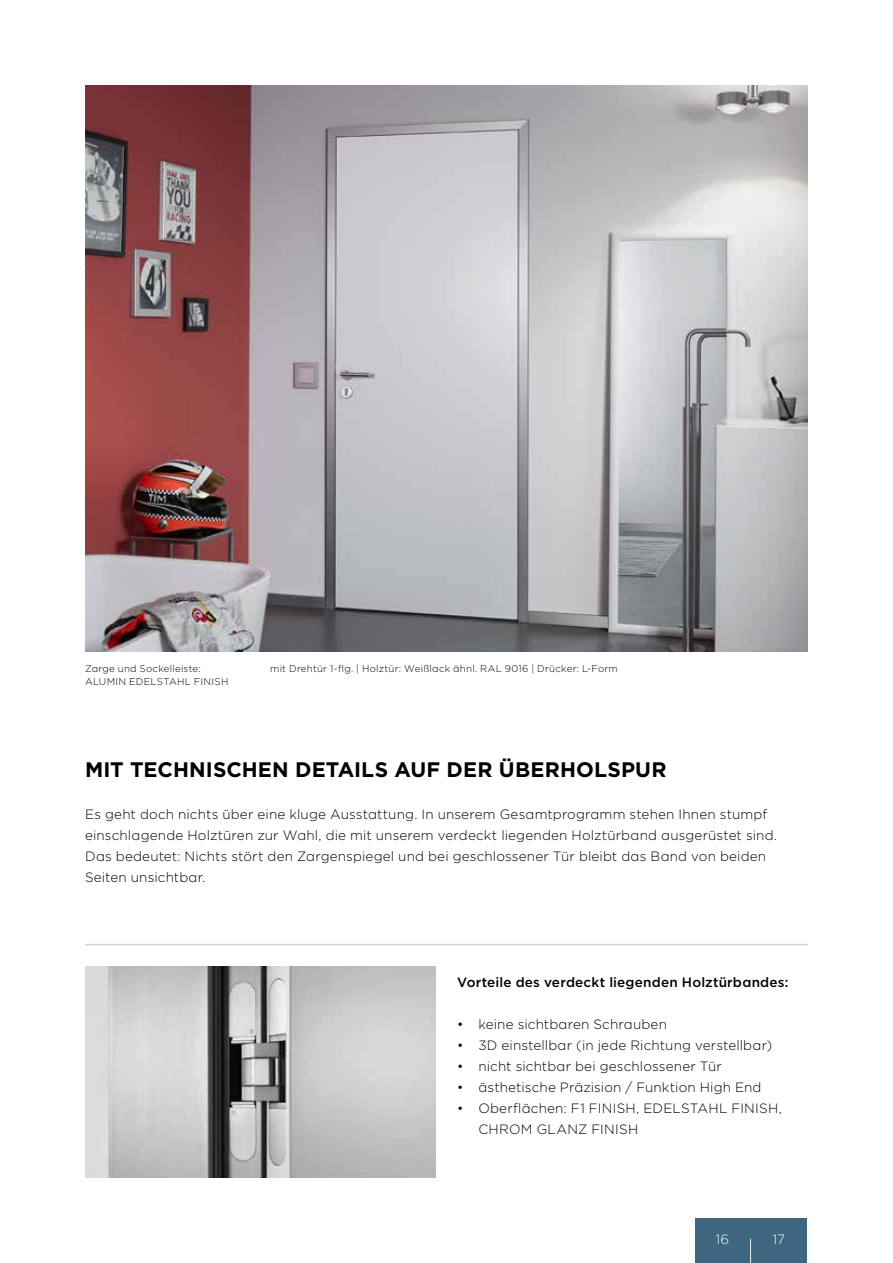
<style>
.page{position:relative;width:893px;height:1263px;background:#fff}
.page>*{position:absolute;margin:0;border:0;box-sizing:border-box;transform-origin:0 0}
.t1{font:700 21px "Gotham";letter-spacing:.005em;color:#000}
.t2{font:300 13.5px/21px "Gotham";letter-spacing:.01em;color:#000}
.t3{font:500 13.5px "Gotham";letter-spacing:.015em;color:#000}
.t4{font:300 13.5px "Gotham";color:#fff}
.t5{font:300 9.75px/12.8px "Gotham";letter-spacing:.025em;color:#000}
</style>
<div class="page">
<img style="left:85px;top:85px;width:723px;height:566px">
<img style="left:85px;top:966px;width:351px;height:212px">
<hr style="left:85px;top:944px;width:723px;height:1px;background:#d1d6da">
<div style="left:694px;top:1218px;width:112px;height:45px;background:#3f6680"></div>
<svg style="left:750px;top:1239px;width:1px;height:24px"></svg>
<p class="t5" style="left:85px;top:662px;width:145px">Zarge und Sockelleiste:<br>ALUMIN EDELSTAHL FINISH</p>
<p class="t5" style="left:270px;top:662px;width:349px">mit Drehtür 1-flg. | Holztür: Weißlack ähnl. RAL 9016 | Drücker: L-Form</p>
<h1 class="t1" style="left:85px;top:756px;width:583px">MIT TECHNISCHEN DETAILS AUF DER ÜBERHOLSPUR</h1>
<p class="t2" style="left:85px;top:804px;width:693px">Es geht doch nichts über eine kluge Ausstattung. In unserem Gesamtprogramm stehen Ihnen stumpf einschlagende Holztüren zur Wahl, die mit unserem verdeckt liegenden Holztürband ausgerüstet sind.<br>Das bedeutet: Nichts stört den Zargenspiegel und bei geschlossener Tür bleibt das Band von beiden Seiten unsichtbar.</p>
<p class="t3" style="left:457px;top:974px;width:333px">Vorteile des verdeckt liegenden Holztürbandes:</p>
<p class="t2" style="left:457px;top:1014px;width:211px">• keine sichtbaren Schrauben</p>
<p class="t2" style="left:457px;top:1035px;width:317px">• 3D einstellbar (in jede Richtung verstellbar)</p>
<p class="t2" style="left:457px;top:1056px;width:266px">• nicht sichtbar bei geschlossener Tür</p>
<p class="t2" style="left:457px;top:1077px;width:306px">• ästhetische Präzision / Funktion High End</p>
<p class="t2" style="left:478px;top:1098px;width:305px;text-indent:-21px">• Oberflächen: F1 FINISH, EDELSTAHL FINISH,<br>CHROM GLANZ FINISH</p>
<p class="t4" style="left:716px;top:1231px;width:15px">16</p>
<p class="t4" style="left:773px;top:1230px;width:14px">17</p>
</div>
